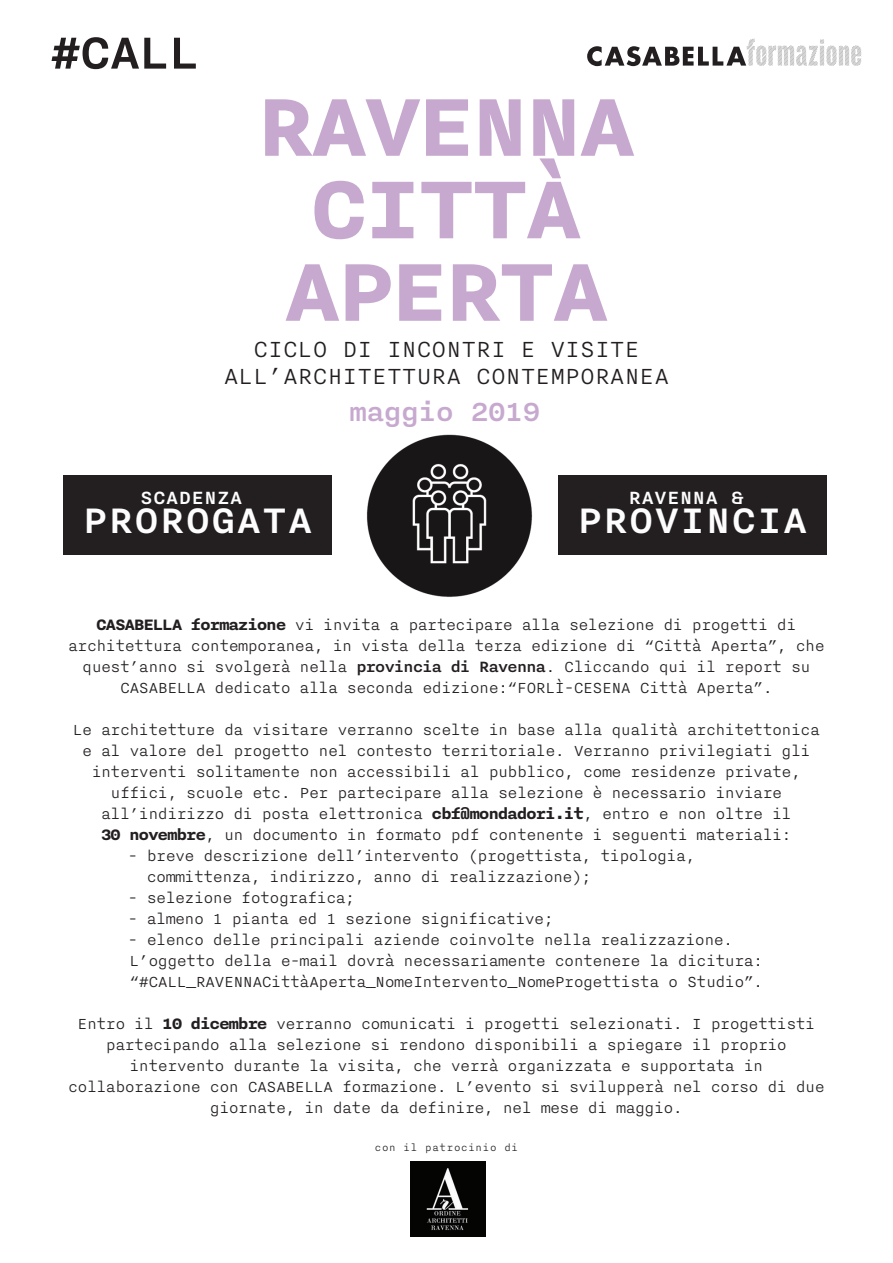
<style>
.page{position:relative;width:893px;height:1263px;background:#fff}
.page>*{position:absolute;margin:0;border:0;box-sizing:border-box;transform-origin:0 0}
.t1{font:700 97.5px/82.5px "Nitti Basic";letter-spacing:-.05em;color:#c7a9cf}
.t2{font:500 54px "Nitti Basic";color:#231f20}
.t3{font:500 42.75px "Nitti Basic";color:#fdfdfd}
.t4{font:500 31.5px "Nitti Basic";letter-spacing:-.05em;color:#c7a9cf}
.t5{font:300 27px/27px "Nitti Basic";letter-spacing:-.05em;color:#231f20;text-align:center}
.t6{font:500 21.3px "Nitti Basic";color:#fdfdfd}
.t7{font:300 18px/21px "Nitti Basic";letter-spacing:-.075em;color:#231f20;text-align:center}
.t8{font:300 12px "Nitti Basic";color:#231f20}
.s1{font-weight:700}
.s2{font-weight:500}
</style>
<div class="page">
<svg style="left:587px;top:39px;width:274px;height:27px"></svg>
<img style="left:366px;top:434px;width:167px;height:163px">
<div style="left:64px;top:476px;width:268px;height:79px;background:#231f20"></div>
<div style="left:558px;top:476px;width:269px;height:79px;background:#231f20"></div>
<img style="left:411px;top:1162px;width:74px;height:74px">
<h2 class="t2" style="left:49px;top:22px;width:153px">#CALL</h2>
<h1 class="t1" style="left:256px;top:82px;width:382px">RAVENNA<br>CITTÀ<br>APERTA</h1>
<h3 class="t5" style="left:223px;top:334px;width:448px">CICLO DI INCONTRI E VISITE<br>ALL’ARCHITETTURA CONTEMPORANEA</h3>
<h3 class="t4" style="left:349px;top:394px;width:194px">maggio 2019</h3>
<p class="t6" style="left:140px;top:486px;width:104px">SCADENZA</p>
<h3 class="t3" style="left:83px;top:496px;width:232px">PROROGATA</h3>
<p class="t6" style="left:628px;top:486px;width:117px">RAVENNA &amp;</p>
<h3 class="t3" style="left:577px;top:496px;width:232px">PROVINCIA</h3>
<p class="t7" style="left:68px;top:613px;width:759px"><span class="s1">CASABELLA formazione</span> vi invita a partecipare alla selezione di progetti di architettura contemporanea, in vista della terza edizione di “Città Aperta”, che quest’anno si svolgerà nella <span class="s2">provincia di Ravenna</span>. Cliccando qui il report su CASABELLA dedicato alla seconda edizione:“FORLÌ-CESENA Città Aperta”.</p>
<p class="t7" style="left:73px;top:718px;width:749px">Le architetture da visitare verranno scelte in base alla qualità architettonica e al valore del progetto nel contesto territoriale. Verranno privilegiati gli interventi solitamente non accessibili al pubblico, come residenze private, uffici, scuole etc. Per partecipare alla selezione è necessario inviare all’indirizzo di posta elettronica <span class="s1">cbf@mondadori.it</span>, entro e non oltre il<br><span class="s1">30 novembre</span>, un documento in formato pdf contenente i seguenti materiali:</p>
<p class="t7" style="left:146px;top:845px;width:551px;text-align:left;text-indent:-19px">- breve descrizione dell’intervento (progettista, tipologia, committenza, indirizzo, anno di realizzazione);</p>
<p class="t7" style="left:128px;top:887px;width:230px">- selezione fotografica;</p>
<p class="t7" style="left:128px;top:908px;width:428px">- almeno 1 pianta ed 1 sezione significative;</p>
<p class="t7" style="left:128px;top:929px;width:608px">- elenco delle principali aziende coinvolte nella realizzazione.</p>
<p class="t7" style="left:129px;top:949px;width:636px;text-align:left">L’oggetto della e-mail dovrà necessariamente contenere la dicitura: “#CALL_RAVENNACittàAperta_NomeIntervento_NomeProgettista o Studio”.</p>
<p class="t7" style="left:68px;top:1012px;width:759px">Entro il <span class="s1">10 dicembre</span> verranno comunicati i progetti selezionati. I progettisti partecipando alla selezione si rendono disponibili a spiegare il proprio intervento durante la visita, che verrà organizzata e supportata in collaborazione con CASABELLA formazione. L’evento si svilupperà nel corso di due giornate, in date da definire, nel mese di maggio.</p>
<p class="t8" style="left:374px;top:1141px;width:146px">con il patrocinio di</p>
</div>
